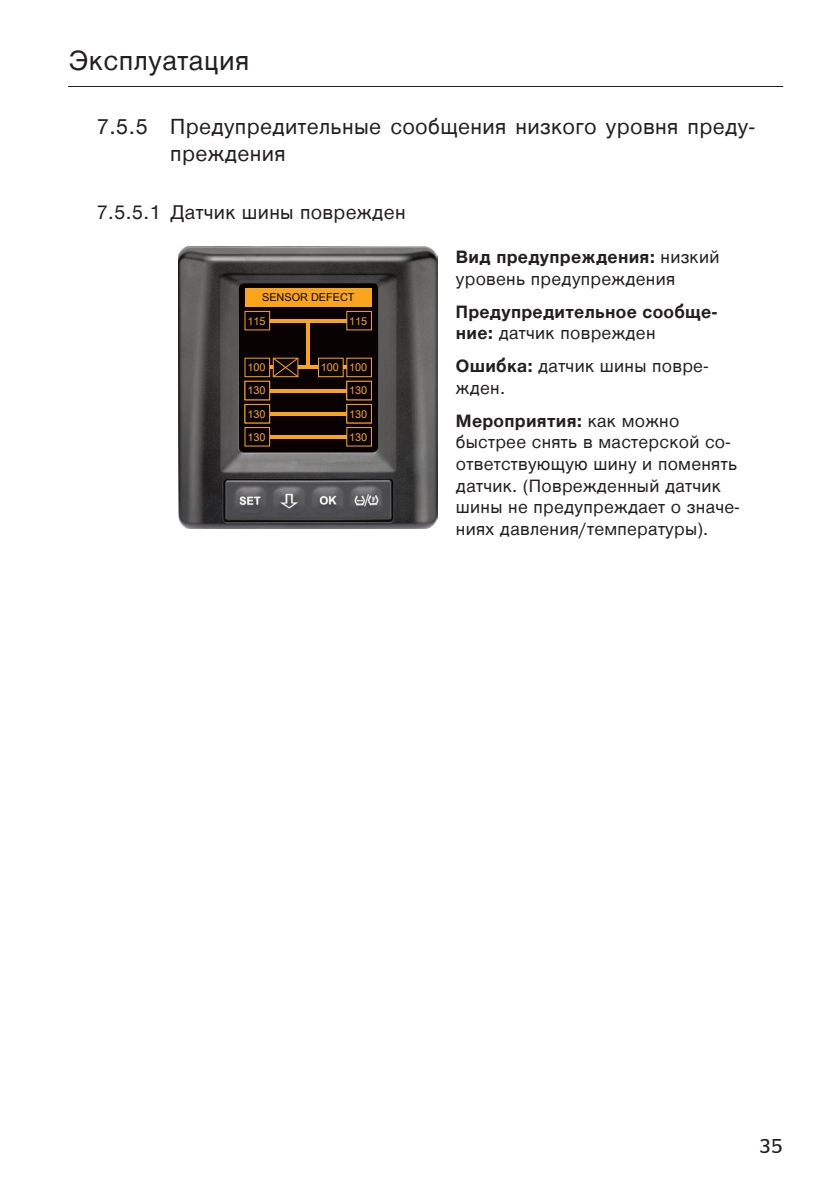
<style>
.page{position:relative;width:840px;height:1191px;background:#fff}
.page>*{position:absolute;margin:0;border:0;box-sizing:border-box;transform-origin:0 0}
.t1{font:28px "Nimbus Sans ME";letter-spacing:.015em;color:#231f20}
.t2{font:22px/26.4px "Nimbus Sans ME";letter-spacing:.015em;color:#231f20}
.t3{font:20px "Nimbus Sans ME";letter-spacing:.015em;color:#231f20}
.t4{font:20px "Continental Stag Sans";color:#231f20}
.t5{font:18px/21.6px "Nimbus Sans ME";letter-spacing:.015em;color:#231f20}
.t6{font:700 18px/21.6px "Nimbus Sans ME";letter-spacing:.015em;color:#231f20}
.t7{font:10.8px "Arial Unicode MS";color:#f9a51b}
.t8{font:10.8px "Arial Unicode MS";color:#080302}
.s1{font-weight:700}
.s2{font-weight:400}
</style>
<div class="page">
<hr style="left:68px;top:86px;width:714px;height:1px;background:#231f20">
<img style="left:178px;top:246px;width:259px;height:283px">
<div style="left:239px;top:283px;width:139px;height:169px;background:#080302;border-radius:5px"></div>
<hr style="left:256px;top:319px;width:103px;height:3px;background:#f9a51b">
<hr style="left:256px;top:365px;width:103px;height:4px;background:#f9a51b">
<hr style="left:306px;top:319px;width:4px;height:50px;background:#f9a51b">
<div style="left:346px;top:311px;width:25px;height:19px;background:#080302"></div>
<div style="left:346px;top:311px;width:25px;height:19px;border:1px solid #f9a51b"></div>
<div style="left:245px;top:311px;width:24px;height:19px;background:#080302"></div>
<div style="left:244px;top:311px;width:26px;height:19px;border:1px solid #f9a51b"></div>
<hr style="left:256px;top:412px;width:103px;height:3px;background:#f9a51b">
<div style="left:346px;top:404px;width:25px;height:19px;background:#080302"></div>
<div style="left:346px;top:404px;width:25px;height:19px;border:1px solid #f9a51b"></div>
<div style="left:245px;top:404px;width:24px;height:19px;background:#080302"></div>
<div style="left:244px;top:404px;width:26px;height:19px;border:1px solid #f9a51b"></div>
<hr style="left:256px;top:389px;width:103px;height:3px;background:#f9a51b">
<div style="left:346px;top:381px;width:25px;height:19px;background:#080302"></div>
<div style="left:346px;top:381px;width:25px;height:19px;border:1px solid #f9a51b"></div>
<div style="left:245px;top:381px;width:24px;height:19px;background:#080302"></div>
<div style="left:244px;top:381px;width:26px;height:19px;border:1px solid #f9a51b"></div>
<hr style="left:256px;top:435px;width:103px;height:3px;background:#f9a51b">
<div style="left:346px;top:427px;width:25px;height:19px;background:#080302"></div>
<div style="left:346px;top:427px;width:25px;height:19px;border:1px solid #f9a51b"></div>
<div style="left:245px;top:427px;width:24px;height:19px;background:#080302"></div>
<div style="left:244px;top:427px;width:26px;height:19px;border:1px solid #f9a51b"></div>
<div style="left:346px;top:358px;width:25px;height:19px;background:#080302"></div>
<div style="left:346px;top:358px;width:25px;height:19px;border:1px solid #f9a51b"></div>
<div style="left:318px;top:358px;width:25px;height:19px;background:#080302"></div>
<div style="left:318px;top:358px;width:25px;height:19px;border:1px solid #f9a51b"></div>
<div style="left:245px;top:358px;width:24px;height:19px;background:#080302"></div>
<div style="left:244px;top:358px;width:26px;height:19px;border:1px solid #f9a51b"></div>
<div style="left:245px;top:288px;width:126px;height:19px;background:#f9a51b"></div>
<svg style="left:272px;top:357px;width:27px;height:21px"></svg>
<h1 class="t1" style="left:68px;top:40px;width:183px">Эксплуатация</h1>
<p class="t2" style="left:170px;top:114px;width:585px;text-indent:-74px">7.5.5 Предупредительные сообщения низкого уровня преду&shy;преждения</p>
<p class="t3" style="left:96px;top:197px;width:310px">7.5.5.1 Датчик шины поврежден</p>
<p class="t8" style="left:262px;top:289px;width:94px">SENSOR DEFECT</p>
<p class="t7" style="left:247px;top:313px;width:20px">115</p>
<p class="t7" style="left:349px;top:313px;width:20px">115</p>
<p class="t7" style="left:247px;top:360px;width:20px">100</p>
<p class="t7" style="left:320px;top:360px;width:48px">100 100</p>
<p class="t7" style="left:247px;top:406px;width:20px">130</p>
<p class="t7" style="left:349px;top:406px;width:20px">130</p>
<p class="t7" style="left:247px;top:383px;width:20px">130</p>
<p class="t7" style="left:349px;top:383px;width:20px">130</p>
<p class="t7" style="left:247px;top:429px;width:20px">130</p>
<p class="t7" style="left:349px;top:429px;width:20px">130</p>
<p class="t5" style="left:455px;top:246px;width:265px"><span class="s1">Вид предупреждения:</span> низкий уровень предупреждения</p>
<p class="t6" style="left:455px;top:301px;width:262px">Предупредительное сообще&shy;ние: <span class="s2">датчик поврежден</span></p>
<p class="t5" style="left:455px;top:355px;width:254px"><span class="s1">Ошибка:</span> датчик шины повре&shy;жден.</p>
<p class="t5" style="left:455px;top:410px;width:285px"><span class="s1">Мероприятия:</span> как можно быстрее снять в мастерской со&shy;ответствующую шину и поменять датчик. (Поврежденный датчик шины не предупреждает о значе&shy;ниях давления/температуры).</p>
<p class="t4" style="left:758px;top:1134px;width:25px">35</p>
</div>
